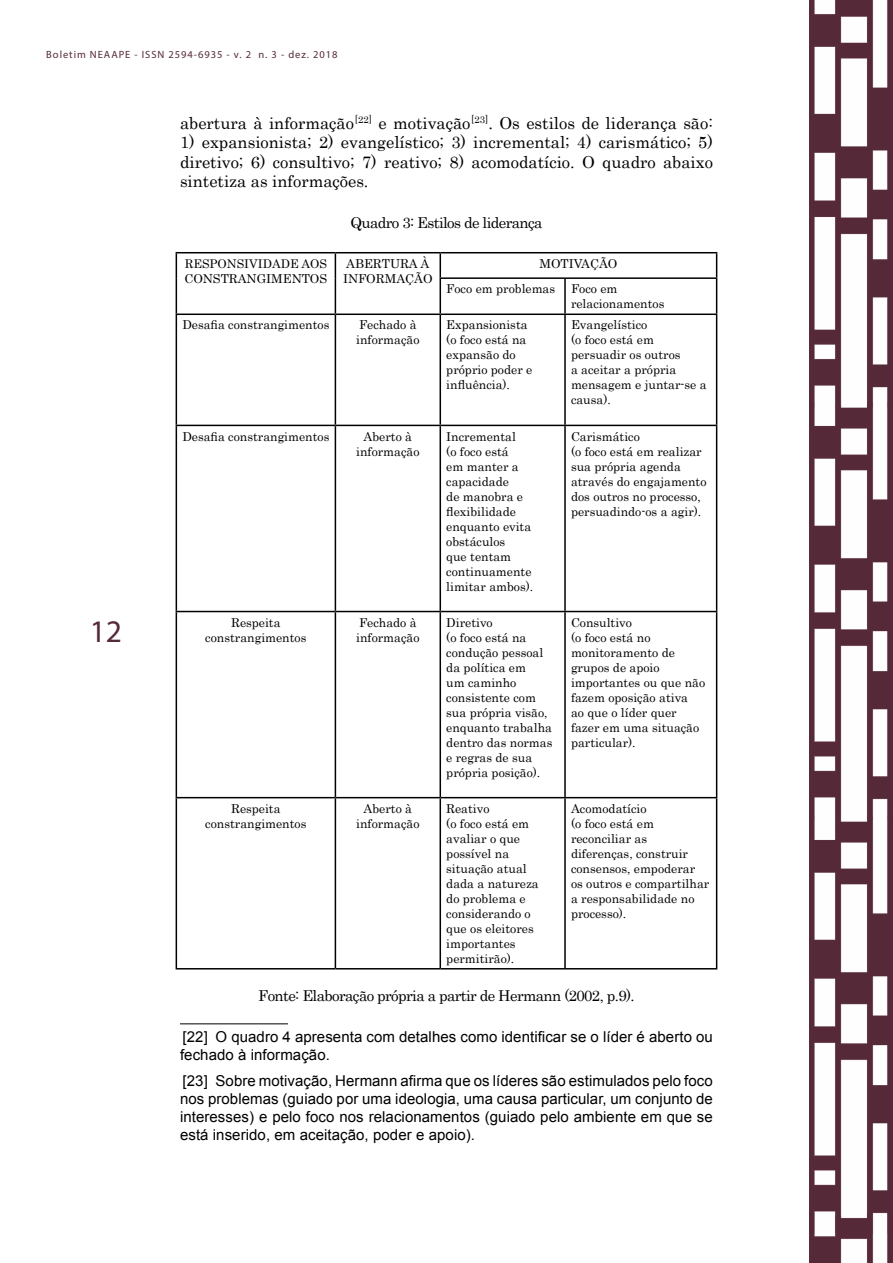
<style>
.page{position:relative;width:893px;height:1263px;background:#fff}
.page>*{position:absolute;margin:0;border:0;box-sizing:border-box;transform-origin:0 0}
.t1{font:31.5px "Myriad Pro";color:#552938}
.t2{font:16.5px/19.5px "Century";color:#000;text-align:justify}
.t3{font:15px/18px "Arial";letter-spacing:.005em;color:#000}
.t4{font:15px "Century";letter-spacing:-.04em;color:#000}
.t5{font:12.3px/15px "Century";color:#000}
.t6{font:12px "Century";color:#000}
.t7{font:10.5px "Myriad Pro";letter-spacing:.09em;color:#552938}
</style>
<div class="page">
<img style="left:809px;top:0;width:84px;height:1263px">
<hr style="left:176px;top:252px;width:159px;height:1px;background:#000">
<svg style="left:176px;top:253px;width:1px;height:25px"></svg>
<hr style="left:335px;top:252px;width:105px;height:1px;background:#000">
<svg style="left:335px;top:253px;width:1px;height:25px"></svg>
<hr style="left:440px;top:252px;width:125px;height:1px;background:#000">
<svg style="left:440px;top:253px;width:1px;height:24px"></svg>
<hr style="left:565px;top:252px;width:152px;height:1px;background:#000">
<svg style="left:716px;top:253px;width:1px;height:24px"></svg>
<hr style="left:176px;top:278px;width:1px;height:35px;background:#000">
<hr style="left:335px;top:278px;width:1px;height:35px;background:#000">
<hr style="left:440px;top:277px;width:125px;height:2px;background:#000">
<hr style="left:440px;top:279px;width:1px;height:34px;background:#000">
<hr style="left:565px;top:277px;width:152px;height:2px;background:#000">
<hr style="left:564px;top:279px;width:2px;height:34px;background:#000">
<hr style="left:716px;top:279px;width:1px;height:34px;background:#000">
<hr style="left:176px;top:313px;width:159px;height:2px;background:#000">
<hr style="left:176px;top:315px;width:1px;height:110px;background:#000">
<hr style="left:335px;top:313px;width:105px;height:2px;background:#000">
<hr style="left:335px;top:315px;width:1px;height:110px;background:#000">
<hr style="left:440px;top:313px;width:125px;height:2px;background:#000">
<hr style="left:440px;top:315px;width:1px;height:110px;background:#000">
<hr style="left:565px;top:313px;width:152px;height:2px;background:#000">
<hr style="left:564px;top:315px;width:2px;height:110px;background:#000">
<hr style="left:716px;top:315px;width:1px;height:110px;background:#000">
<hr style="left:176px;top:425px;width:159px;height:1px;background:#000">
<hr style="left:176px;top:426px;width:1px;height:185px;background:#000">
<hr style="left:335px;top:425px;width:105px;height:1px;background:#000">
<hr style="left:335px;top:426px;width:1px;height:185px;background:#000">
<hr style="left:440px;top:425px;width:125px;height:1px;background:#000">
<hr style="left:440px;top:426px;width:1px;height:185px;background:#000">
<hr style="left:565px;top:425px;width:152px;height:1px;background:#000">
<hr style="left:564px;top:426px;width:2px;height:185px;background:#000">
<hr style="left:716px;top:426px;width:1px;height:185px;background:#000">
<hr style="left:176px;top:611px;width:159px;height:1px;background:#000">
<hr style="left:176px;top:612px;width:1px;height:185px;background:#000">
<hr style="left:335px;top:611px;width:105px;height:1px;background:#000">
<hr style="left:335px;top:612px;width:1px;height:185px;background:#000">
<hr style="left:440px;top:611px;width:125px;height:1px;background:#000">
<hr style="left:440px;top:612px;width:1px;height:185px;background:#000">
<hr style="left:565px;top:611px;width:152px;height:1px;background:#000">
<hr style="left:564px;top:612px;width:2px;height:185px;background:#000">
<hr style="left:716px;top:612px;width:1px;height:185px;background:#000">
<hr style="left:176px;top:797px;width:159px;height:1px;background:#000">
<hr style="left:176px;top:798px;width:1px;height:170px;background:#000">
<hr style="left:335px;top:797px;width:105px;height:1px;background:#000">
<hr style="left:335px;top:798px;width:1px;height:170px;background:#000">
<hr style="left:440px;top:797px;width:125px;height:1px;background:#000">
<hr style="left:440px;top:798px;width:1px;height:170px;background:#000">
<hr style="left:565px;top:797px;width:152px;height:1px;background:#000">
<hr style="left:564px;top:798px;width:2px;height:170px;background:#000">
<hr style="left:716px;top:798px;width:1px;height:170px;background:#000">
<hr style="left:176px;top:968px;width:159px;height:1px;background:#000">
<hr style="left:335px;top:968px;width:105px;height:1px;background:#000">
<hr style="left:440px;top:968px;width:125px;height:1px;background:#000">
<hr style="left:565px;top:968px;width:152px;height:1px;background:#000">
<hr style="left:180px;top:1023px;width:108px;height:1px;background:#000">
<p class="t7" style="left:46px;top:48px;width:293px">Boletim NEAAPE - ISSN 2594-6935 - v. 2 n. 3 - dez. 2018</p>
<h1 class="t1" style="left:90px;top:612px;width:34px">12</h1>
<h2 class="t2" style="left:180px;top:112px;width:534px">abertura à informação <sup>[22]</sup> e motivação <sup>[23]</sup>. Os estilos de liderança são:</h2>
<h2 class="t2" style="left:180px;top:131px;width:534px">1) expansionista; 2) evangelístico; 3) incremental; 4) carismático; 5) diretivo; 6) consultivo; 7) reativo; 8) acomodatício. O quadro abaixo sintetiza as informações.</h2>
<p class="t4" style="left:350px;top:210px;width:194px">Quadro 3: Estilos de liderança</p>
<p class="t6" style="left:185px;top:253px;width:144px">RESPONSIVIDADE AOS</p>
<p class="t5" style="left:184px;top:270px;width:144px">CONSTRANGIMENTOS</p>
<p class="t5" style="left:343px;top:255px;width:91px">ABERTURA À<br>INFORMAÇÃO</p>
<p class="t5" style="left:446px;top:250px;width:173px;line-height:25.5px;text-indent:93px">MOTIVAÇÃO<br>Foco em problemas</p>
<p class="t5" style="left:571px;top:280px;width:95px">Foco em relacionamentos</p>
<p class="t5" style="left:182px;top:316px;width:149px">Desafia constrangimentos</p>
<p class="t5" style="left:356px;top:316px;width:65px">Fechado à informação</p>
<p class="t5" style="left:446px;top:316px;width:88px">Expansionista (o foco está na expansão do próprio poder e influência).</p>
<p class="t5" style="left:571px;top:316px;width:137px">Evangelístico<br>(o foco está em persuadir os outros<br>a aceitar a própria mensagem e juntar-se a causa).</p>
<p class="t5" style="left:182px;top:428px;width:149px">Desafia constrangimentos</p>
<p class="t5" style="left:356px;top:428px;width:65px;text-align:center">Aberto à informação</p>
<p class="t5" style="left:446px;top:428px;width:89px">Incremental<br>(o foco está<br>em manter a capacidade<br>de manobra e flexibilidade enquanto evita obstáculos<br>que tentam continuamente limitar ambos).</p>
<p class="t5" style="left:571px;top:428px;width:137px">Carismático<br>(o foco está em realizar sua própria agenda através do engajamento dos outros no processo, persuadindo-os a agir).</p>
<p class="t5" style="left:205px;top:614px;width:103px;text-align:center">Respeita constrangimentos</p>
<p class="t5" style="left:356px;top:614px;width:65px">Fechado à informação</p>
<p class="t5" style="left:446px;top:614px;width:108px">Diretivo<br>(o foco está na condução pessoal da política em<br>um caminho consistente com sua própria visão, enquanto trabalha dentro das normas e regras de sua própria posição).</p>
<p class="t5" style="left:571px;top:614px;width:136px">Consultivo<br>(o foco está no monitoramento de grupos de apoio importantes ou que não fazem oposição ativa<br>ao que o líder quer fazer em uma situação particular).</p>
<p class="t5" style="left:205px;top:800px;width:103px;text-align:center">Respeita constrangimentos</p>
<p class="t5" style="left:356px;top:800px;width:65px;text-align:center">Aberto à informação</p>
<p class="t5" style="left:446px;top:800px;width:94px">Reativo<br>(o foco está em avaliar o que possível na situação atual dada a natureza do problema e considerando o que os eleitores importantes permitirão).</p>
<p class="t5" style="left:571px;top:800px;width:140px">Acomodatício<br>(o foco está em reconciliar as diferenças, construir consensos, empoderar os outros e compartilhar a responsabilidade no processo).</p>
<p class="t4" style="left:258px;top:983px;width:378px">Fonte: Elaboração própria a partir de Hermann (2002, p.9).</p>
<p class="t3" style="left:180px;top:1027px;width:534px">[22] O quadro 4 apresenta com detalhes como identificar se o líder é aberto ou fechado à informação.</p>
<p class="t3" style="left:180px;top:1072px;width:534px;text-align:justify">[23] Sobre motivação, Hermann afirma que os líderes são estimulados pelo foco nos problemas (guiado por uma ideologia, uma causa particular, um conjunto de interesses) e pelo foco nos relacionamentos (guiado pelo ambiente em que se está inserido, em aceitação, poder e apoio).</p>
</div>
